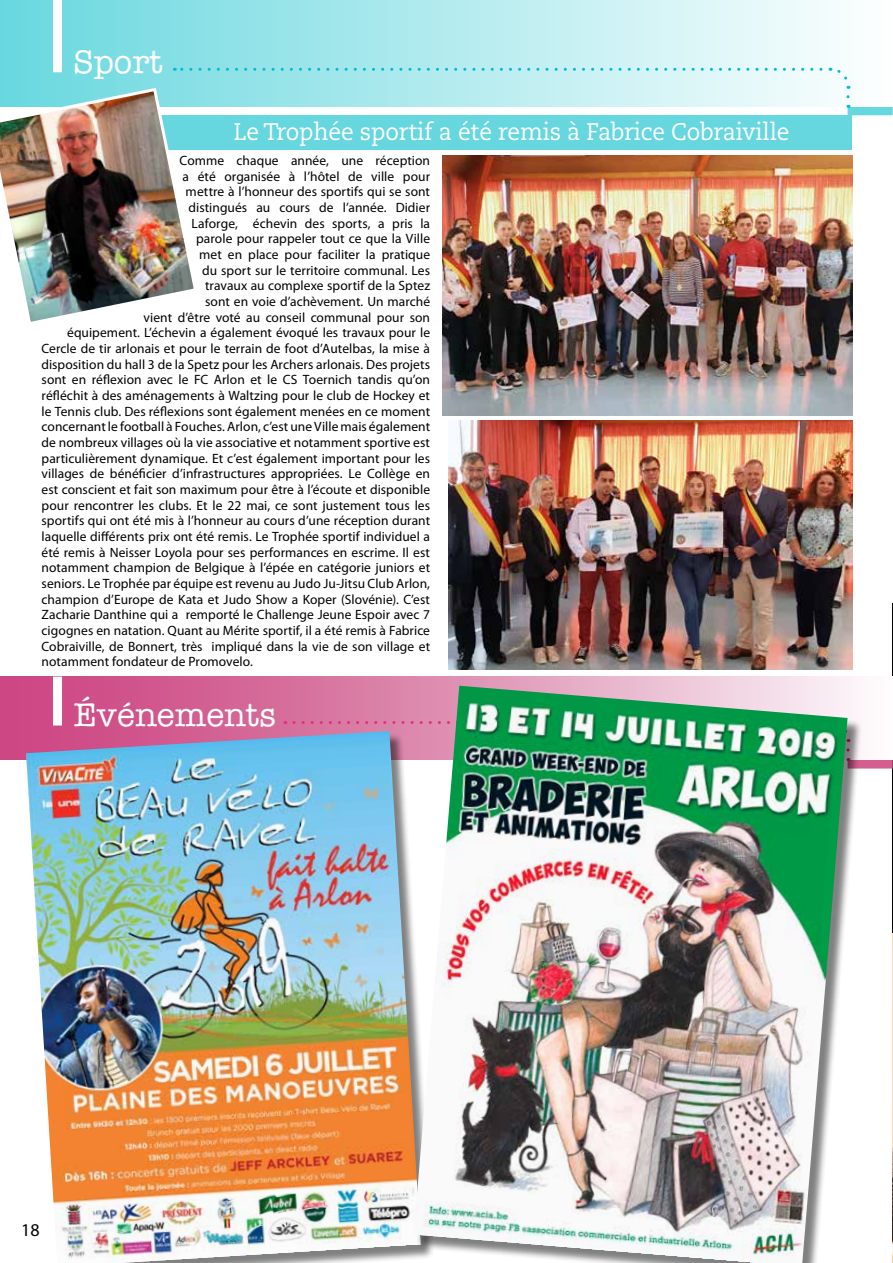
<style>
.page{position:relative;width:893px;height:1263px;background:#fff}
.page>*{position:absolute;margin:0;border:0;box-sizing:border-box;transform-origin:0 0}
.t1{font:500 33px "American Typewriter";color:#fff}
.t2{font:24px "Caecilia LT Std";letter-spacing:-.005em;color:#fff;scale:.95 1}
.t3{font:18px "Myriad Pro";color:#000}
.t4{font:13.5px "Myriad Pro";letter-spacing:.005em;color:#000}
</style>
<div class="page">
<hr style="left:892px;top:604px;width:1px;height:659px;background:#000">
<img style="left:892px;top:934px;width:1px;height:329px">
<img style="left:443px;top:156px;width:409px;height:259px">
<div style="left:44px;top:115px;width:808px;height:35px;background:#66d7de"></div>
<img style="left:448px;top:420px;width:404px;height:250px">
<div style="left:847px;top:106px;width:46px;height:9px;background:#66d7de"></div>
<div style="left:0;top:0;width:893px;height:106px;background:linear-gradient(to right,#68d7df,#feffff)"></div>
<div style="left:53px;top:0;width:9px;height:72px;background:#fff"></div>
<svg style="left:830px;top:66px;width:20px;height:31px"></svg>
<svg style="left:174px;top:68px;width:647px;height:3px;background:#8de1e9"></svg>
<img style="left:0;top:86px;width:199px;height:236px">
<div style="left:847px;top:759px;width:46px;height:9px;background:#d45e90"></div>
<div style="left:0;top:677px;width:893px;height:82px;background:linear-gradient(to right,#c83777,#f9f4f6)"></div>
<div style="left:53px;top:677px;width:9px;height:48px;background:#fff"></div>
<svg style="left:285px;top:721px;width:129px;height:3px"></svg>
<img style="left:26px;top:731px;width:388px;height:532px">
<div style="left:416px;top:688px;width:446px;height:575px;background:#000;opacity:.5"></div>
<img style="left:414px;top:686px;width:433px;height:577px">
<h1 class="t1" style="left:74px;top:43px;width:91px">Sport</h1>
<h2 class="t2" style="left:234px;top:118px;width:586px">Le Trophée sportif a été remis à Fabrice Cobraiville</h2>
<p class="t4" style="left:180px;top:152px;width:252px">Comme chaque année, une réception</p>
<p class="t4" style="left:183px;top:168px;width:249px">a été organisée à l’hôtel de ville pour</p>
<p class="t4" style="left:186px;top:183px;width:246px">mettre à l’honneur des sportifs qui se sont</p>
<p class="t4" style="left:189px;top:199px;width:243px">distingués au cours de l’année. Didier</p>
<p class="t4" style="left:192px;top:215px;width:240px">Laforge, échevin des sports, a pris la</p>
<p class="t4" style="left:196px;top:230px;width:235px">parole pour rappeler tout ce que la Ville</p>
<p class="t4" style="left:199px;top:246px;width:233px">met en place pour faciliter la pratique</p>
<p class="t4" style="left:202px;top:262px;width:229px">du sport sur le territoire communal. Les</p>
<p class="t4" style="left:205px;top:277px;width:226px">travaux au complexe sportif de la Sptez</p>
<p class="t4" style="left:205px;top:293px;width:227px">sont en voie d’achèvement. Un marché</p>
<p class="t4" style="left:144px;top:309px;width:288px">vient d’être voté au conseil communal pour son</p>
<p class="t4" style="left:67px;top:324px;width:365px">équipement. L’échevin a également évoqué les travaux pour le</p>
<p class="t4" style="left:42px;top:340px;width:390px">Cercle de tir arlonais et pour le terrain de foot d’Autelbas, la mise à</p>
<p class="t4" style="left:42px;top:356px;width:390px">disposition du hall 3 de la Spetz pour les Archers arlonais. Des projets</p>
<p class="t4" style="left:42px;top:371px;width:390px">sont en réflexion avec le FC Arlon et le CS Toernich tandis qu’on</p>
<p class="t4" style="left:42px;top:387px;width:390px">réfléchit à des aménagements à Waltzing pour le club de Hockey et</p>
<p class="t4" style="left:42px;top:403px;width:390px">le Tennis club. Des réflexions sont également menées en ce moment</p>
<p class="t4" style="left:42px;top:418px;width:390px">concernant le football à Fouches. Arlon, c’est une Ville mais également</p>
<p class="t4" style="left:42px;top:434px;width:390px">de nombreux villages où la vie associative et notamment sportive est</p>
<p class="t4" style="left:42px;top:450px;width:390px">particulièrement dynamique. Et c’est également important pour les</p>
<p class="t4" style="left:42px;top:465px;width:390px">villages de bénéficier d’infrastructures appropriées. Le Collège en</p>
<p class="t4" style="left:42px;top:481px;width:390px">est conscient et fait son maximum pour être à l’écoute et disponible</p>
<p class="t4" style="left:42px;top:497px;width:390px">pour rencontrer les clubs. Et le 22 mai, ce sont justement tous les</p>
<p class="t4" style="left:42px;top:512px;width:390px">sportifs qui ont été mis à l’honneur au cours d’une réception durant</p>
<p class="t4" style="left:42px;top:528px;width:390px">laquelle différents prix ont été remis. Le Trophée sportif individuel a</p>
<p class="t4" style="left:42px;top:544px;width:390px">été remis à Neisser Loyola pour ses performances en escrime. Il est</p>
<p class="t4" style="left:42px;top:560px;width:390px">notamment champion de Belgique à l’épée en catégorie juniors et</p>
<p class="t4" style="left:42px;top:575px;width:390px">seniors. Le Trophée par équipe est revenu au Judo Ju-Jitsu Club Arlon,</p>
<p class="t4" style="left:42px;top:591px;width:390px">champion d’Europe de Kata et Judo Show a Koper (Slovénie). C’est</p>
<p class="t4" style="left:42px;top:607px;width:390px">Zacharie Danthine qui a remporté le Challenge Jeune Espoir avec 7</p>
<p class="t4" style="left:42px;top:622px;width:390px">cigognes en natation. Quant au Mérite sportif, il a été remis à Fabrice</p>
<p class="t4" style="left:42px;top:638px;width:390px">Cobraiville, de Bonnert, très impliqué dans la vie de son village et</p>
<p class="t4" style="left:42px;top:654px;width:213px">notamment fondateur de Promovelo.</p>
<h1 class="t1" style="left:74px;top:696px;width:204px">Événements</h1>
<h3 class="t3" style="left:21px;top:1219px;width:20px">18</h3>
</div>
